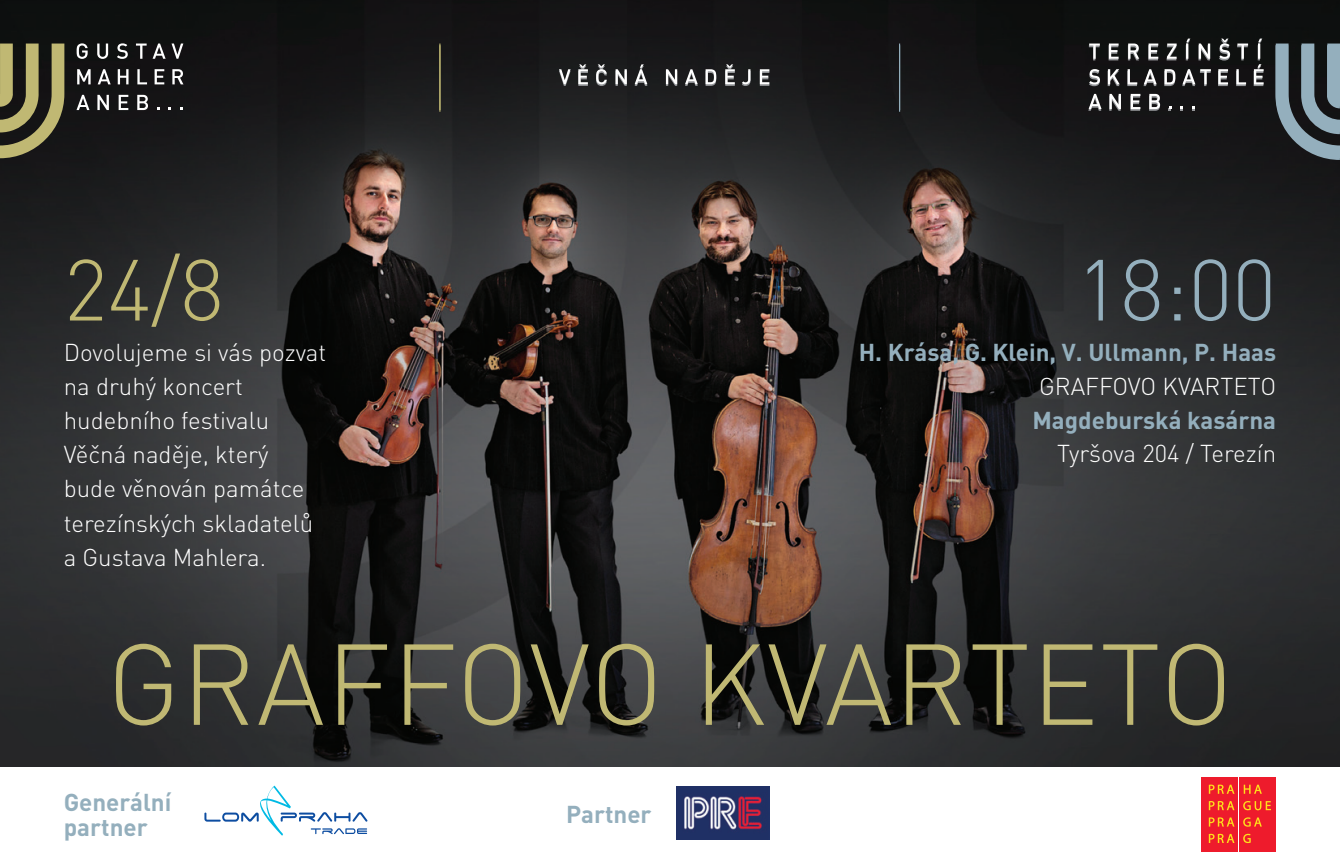
<style>
.page{position:relative;width:1340px;height:862px;background:#fff}
.page>*{position:absolute;margin:0;border:0;box-sizing:border-box;transform-origin:0 0}
.t1{font:300 112.95px "DIN Pro";letter-spacing:.01em;color:#c0b873}
.t2{font:300 85.05px "DIN Pro";color:#94afbd}
.t3{font:300 85.05px "DIN Pro";color:#c0b873}
.t4{font:300 24.07px/34px "DIN Pro";color:#fff}
.t5{font:700 24.07px/25.7px "DIN Pro";color:#94afbd}
</style>
<div class="page">
<img style="left:0;top:0;width:1339px;height:765px">
<hr style="left:439px;top:45px;width:1px;height:67px;background:#c0b873">
<hr style="left:899px;top:45px;width:1px;height:67px;background:#94afbd">
<svg style="left:0;top:43px;width:64px;height:115px;background:#6d6945"></svg>
<svg style="left:77px;top:43px;width:11px;height:16px"></svg>
<svg style="left:97px;top:43px;width:11px;height:16px"></svg>
<svg style="left:117px;top:43px;width:11px;height:16px"></svg>
<svg style="left:136px;top:43px;width:11px;height:16px"></svg>
<svg style="left:153px;top:43px;width:30px;height:16px"></svg>
<svg style="left:77px;top:69px;width:14px;height:15px"></svg>
<svg style="left:98px;top:69px;width:13px;height:15px"></svg>
<svg style="left:118px;top:69px;width:10px;height:15px"></svg>
<svg style="left:137px;top:69px;width:10px;height:15px"></svg>
<svg style="left:155px;top:69px;width:9px;height:15px"></svg>
<svg style="left:172px;top:69px;width:11px;height:15px"></svg>
<svg style="left:76px;top:95px;width:13px;height:15px"></svg>
<svg style="left:97px;top:95px;width:12px;height:15px"></svg>
<svg style="left:119px;top:95px;width:9px;height:15px"></svg>
<svg style="left:137px;top:95px;width:11px;height:15px"></svg>
<svg style="left:1088px;top:94px;width:13px;height:17px"></svg>
<svg style="left:1109px;top:94px;width:11px;height:17px"></svg>
<svg style="left:1130px;top:94px;width:10px;height:17px"></svg>
<svg style="left:1149px;top:94px;width:11px;height:17px"></svg>
<svg style="left:1168px;top:106px;width:3px;height:5px"></svg>
<svg style="left:1180px;top:106px;width:3px;height:5px"></svg>
<svg style="left:1088px;top:43px;width:11px;height:17px"></svg>
<svg style="left:1108px;top:43px;width:10px;height:17px"></svg>
<svg style="left:1127px;top:43px;width:12px;height:17px"></svg>
<svg style="left:1148px;top:43px;width:10px;height:17px"></svg>
<svg style="left:1166px;top:43px;width:10px;height:17px"></svg>
<svg style="left:1185px;top:39px;width:5px;height:21px"></svg>
<svg style="left:1198px;top:43px;width:12px;height:17px"></svg>
<svg style="left:1218px;top:39px;width:12px;height:21px"></svg>
<svg style="left:1088px;top:69px;width:12px;height:17px"></svg>
<svg style="left:1107px;top:69px;width:12px;height:17px"></svg>
<svg style="left:1127px;top:69px;width:10px;height:17px"></svg>
<svg style="left:1143px;top:69px;width:13px;height:17px"></svg>
<svg style="left:1164px;top:69px;width:11px;height:17px"></svg>
<svg style="left:1182px;top:69px;width:28px;height:17px"></svg>
<svg style="left:1217px;top:69px;width:10px;height:17px"></svg>
<svg style="left:1236px;top:39px;width:27px;height:47px"></svg>
<svg style="left:1275px;top:43px;width:64px;height:117px;background:#58676f"></svg>
<hr style="left:439px;top:43px;width:1px;height:67px;background:#c0b873">
<svg style="left:559px;top:69px;width:11px;height:17px"></svg>
<svg style="left:578px;top:64px;width:10px;height:22px"></svg>
<svg style="left:596px;top:64px;width:11px;height:22px"></svg>
<svg style="left:615px;top:69px;width:12px;height:17px"></svg>
<svg style="left:634px;top:64px;width:13px;height:22px"></svg>
<svg style="left:666px;top:69px;width:11px;height:17px"></svg>
<svg style="left:685px;top:69px;width:12px;height:17px"></svg>
<svg style="left:705px;top:69px;width:11px;height:17px"></svg>
<svg style="left:725px;top:64px;width:9px;height:22px"></svg>
<svg style="left:742px;top:69px;width:8px;height:17px"></svg>
<svg style="left:759px;top:69px;width:10px;height:17px"></svg>
<hr style="left:899px;top:43px;width:1px;height:67px;background:#94afbd">
<div style="left:1201px;top:777px;width:37px;height:74px;background:#ee1b2c"></div>
<div style="left:1239px;top:777px;width:37px;height:74px;background:#ee1b2c"></div>
<svg style="left:1208px;top:784px;width:26px;height:9px"></svg>
<svg style="left:1243px;top:784px;width:18px;height:9px"></svg>
<svg style="left:1208px;top:801px;width:26px;height:8px"></svg>
<svg style="left:1243px;top:801px;width:27px;height:8px"></svg>
<svg style="left:1208px;top:817px;width:26px;height:9px"></svg>
<svg style="left:1243px;top:817px;width:18px;height:9px"></svg>
<svg style="left:1208px;top:833px;width:26px;height:9px"></svg>
<svg style="left:1243px;top:833px;width:7px;height:9px"></svg>
<svg style="left:204px;top:785px;width:163px;height:50px"></svg>
<img style="left:676px;top:786px;width:93px;height:53px">
<h2 class="t3" style="left:64px;top:232px;width:162px">24/8</h2>
<h2 class="t2" style="left:1076px;top:232px;width:201px">18:00</h2>
<p class="t4" style="left:64px;top:334px;width:264px">Dovolujeme si vás pozvat na druhý koncert hudebního festivalu<br>Věčná naděje, který bude věnován památce terezínských skladatelů a Gustava Mahlera.</p>
<p class="t5" style="left:858px;top:338px;width:419px">H. Krása, G. Klein, V. Ullmann, P. Haas</p>
<p class="t4" style="left:1039px;top:368px;width:238px">GRAFFOVO KVARTETO</p>
<p class="t5" style="left:1032px;top:406px;width:245px">Magdeburská kasárna</p>
<p class="t4" style="left:1057px;top:435px;width:221px">Tyršova 204 / Terezín</p>
<h1 class="t1" style="left:107px;top:606px;width:1127px">GRAFFOVO KVARTETO</h1>
<p class="t5" style="left:64px;top:787px;width:109px">Generální partner</p>
<p class="t5" style="left:566px;top:800px;width:87px">Partner</p>
</div>
